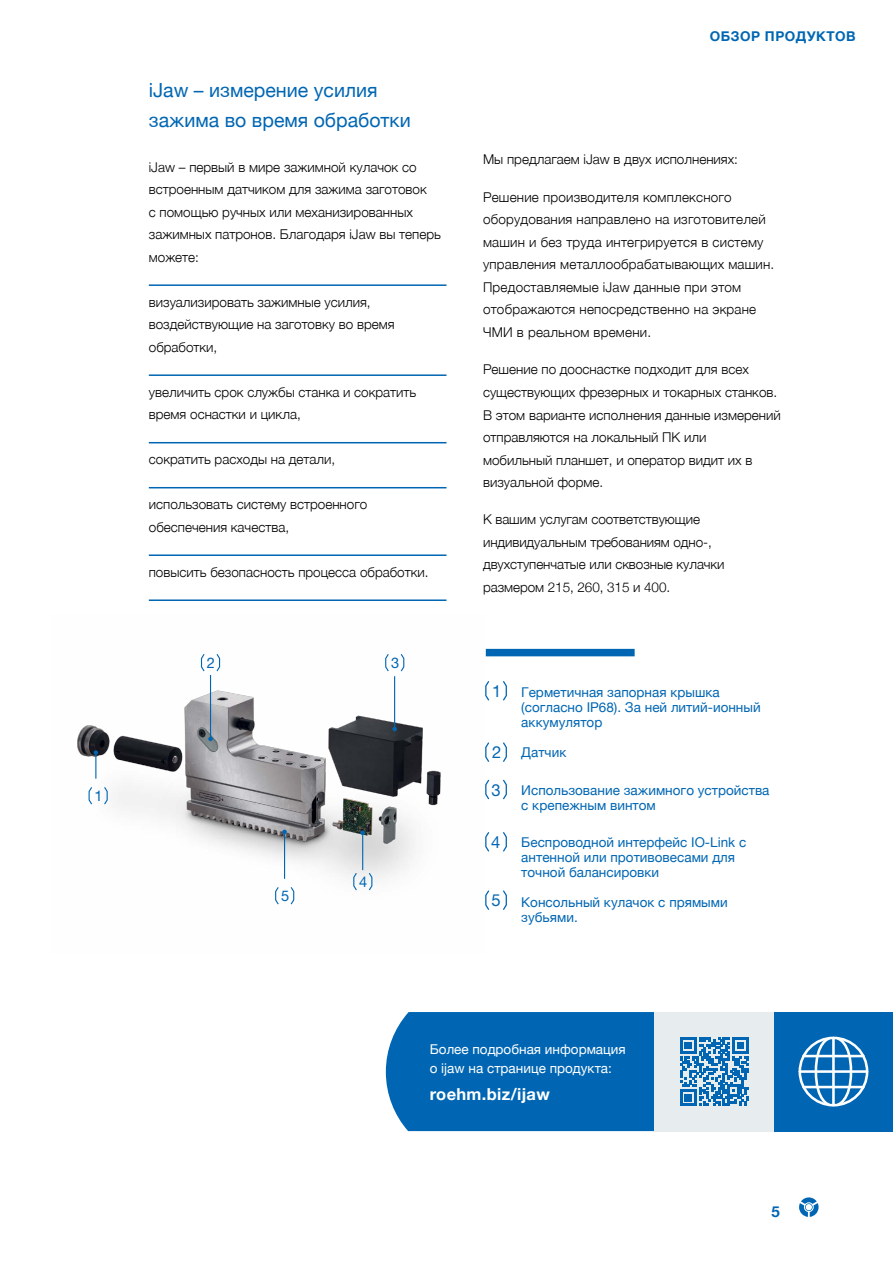
<style>
.page{position:relative;width:893px;height:1263px;background:#fff}
.page>*{position:absolute;margin:0;border:0;box-sizing:border-box;transform-origin:0 0}
.t1{font:19.5px/30px "Helvetica Neue";color:#0066b3}
.t2{font:16.65px "Helvetica Neue LT Pro";color:#0066b3}
.t3{font:700 16.5px "Helvetica Neue";letter-spacing:.02em;color:#fff}
.t4{font:700 15px "Helvetica Neue";color:#0066b3}
.t5{font:14.7px "Helvetica Neue LT Pro";color:#0066b3}
.t6{font:300 13.5px/22.5px "Helvetica Neue";color:#000}
.t7{font:13.5px/15px "Helvetica Neue";color:#0066b3}
.t8{font:13.5px/19.5px "Helvetica Neue";color:#fff}
.t9{font:700 13.5px "Helvetica Neue";letter-spacing:.04em;color:#0066b3}
</style>
<div class="page">
<svg style="left:799px;top:1197px;width:20px;height:20px"></svg>
<img style="left:77px;top:675px;width:364px;height:204px">
<svg style="left:385px;top:654px;width:4px;height:18px"></svg>
<svg style="left:400px;top:654px;width:5px;height:18px"></svg>
<svg style="left:353px;top:872px;width:5px;height:19px"></svg>
<svg style="left:368px;top:872px;width:5px;height:19px"></svg>
<svg style="left:275px;top:887px;width:4px;height:18px"></svg>
<svg style="left:290px;top:887px;width:5px;height:18px"></svg>
<svg style="left:200px;top:654px;width:5px;height:18px"></svg>
<svg style="left:216px;top:654px;width:5px;height:18px"></svg>
<svg style="left:88px;top:786px;width:5px;height:20px"></svg>
<svg style="left:103px;top:786px;width:5px;height:20px"></svg>
<svg style="left:94px;top:750px;width:4px;height:29px"></svg>
<hr style="left:362px;top:833px;width:1px;height:37px;background:#0066b3">
<svg style="left:360px;top:830px;width:5px;height:5px"></svg>
<hr style="left:284px;top:832px;width:1px;height:47px;background:#0066b3">
<svg style="left:282px;top:830px;width:5px;height:4px"></svg>
<hr style="left:210px;top:675px;width:1px;height:64px;background:#0066b3">
<svg style="left:208px;top:737px;width:5px;height:4px"></svg>
<hr style="left:394px;top:676px;width:1px;height:53px;background:#0066b3">
<svg style="left:392px;top:727px;width:5px;height:4px"></svg>
<svg style="left:485px;top:779px;width:5px;height:21px"></svg>
<svg style="left:503px;top:779px;width:4px;height:21px"></svg>
<svg style="left:485px;top:832px;width:5px;height:20px"></svg>
<svg style="left:503px;top:832px;width:4px;height:20px"></svg>
<svg style="left:485px;top:890px;width:5px;height:20px"></svg>
<svg style="left:503px;top:890px;width:4px;height:20px"></svg>
<svg style="left:485px;top:742px;width:5px;height:20px"></svg>
<svg style="left:503px;top:742px;width:4px;height:20px"></svg>
<svg style="left:485px;top:681px;width:5px;height:20px"></svg>
<svg style="left:503px;top:681px;width:4px;height:20px"></svg>
<div style="left:486px;top:649px;width:149px;height:7px;background:#0066b3"></div>
<hr style="left:149px;top:284px;width:297px;height:2px;background:#0066b3">
<hr style="left:149px;top:374px;width:297px;height:2px;background:#0066b3">
<hr style="left:149px;top:599px;width:297px;height:2px;background:#0066b3">
<hr style="left:149px;top:442px;width:297px;height:1px;background:#0066b3">
<hr style="left:149px;top:487px;width:297px;height:1px;background:#0066b3">
<hr style="left:149px;top:554px;width:297px;height:2px;background:#0066b3">
<div style="left:386px;top:1012px;width:269px;height:119px;background:#0066b3"></div>
<div style="left:774px;top:1012px;width:119px;height:119px;background:#0066b3"></div>
<div style="left:798px;top:1037px;width:70px;height:69px;border:3px solid #fff;border-radius:50%"></div>
<hr style="left:800px;top:1070px;width:67px;height:3px;background:#fff">
<hr style="left:804px;top:1055px;width:59px;height:2px;background:#fff">
<hr style="left:804px;top:1086px;width:59px;height:2px;background:#fff">
<svg style="left:813px;top:1036px;width:40px;height:71px"></svg>
<div style="left:655px;top:1012px;width:119px;height:119px;background:#e7ecef"></div>
<svg style="left:680px;top:1037px;width:69px;height:69px"></svg>
<p class="t5" style="left:95px;top:787px;width:10px">1</p>
<h1 class="t1" style="left:149px;top:76px;width:264px">iJaw – измерение усилия зажима во время обработки</h1>
<p class="t6" style="left:149px;top:155px;width:294px">iJaw – первый в мире зажимной кулачок со встроенным датчиком для зажима заготовок<br>с помощью ручных или механизированных зажимных патронов. Благодаря iJaw вы теперь можете:</p>
<p class="t6" style="left:149px;top:290px;width:247px">визуализировать зажимные усилия, воздействующие на заготовку во время обработки,</p>
<p class="t6" style="left:149px;top:380px;width:269px">увеличить срок службы станка и сократить время оснастки и цикла,</p>
<p class="t6" style="left:149px;top:447px;width:188px">сократить расходы на детали,</p>
<p class="t6" style="left:149px;top:492px;width:220px">использовать систему встроенного обеспечения качества,</p>
<p class="t6" style="left:149px;top:560px;width:281px">повысить безопасность процесса обработки.</p>
<p class="t5" style="left:207px;top:654px;width:10px">2</p>
<p class="t5" style="left:391px;top:654px;width:10px">3</p>
<p class="t5" style="left:281px;top:887px;width:10px">5</p>
<p class="t5" style="left:359px;top:873px;width:10px">4</p>
<p class="t9" style="left:710px;top:25px;width:148px">ОБЗОР ПРОДУКТОВ</p>
<p class="t6" style="left:483px;top:147px;width:256px">Мы предлагаем iJaw в двух исполнениях:</p>
<p class="t6" style="left:483px;top:185px;width:293px">Решение производителя комплексного оборудования направлено на изготовителей машин и без труда интегрируется в систему управления металлообрабатывающих машин.<br>Предоставляемые iJaw данные при этом отображаются непосредственно на экране ЧМИ в реальном времени.</p>
<p class="t6" style="left:483px;top:357px;width:299px">Решение по дооснастке подходит для всех существующих фрезерных и токарных станков.<br>В этом варианте исполнения данные измерений отправляются на локальный ПК или<br>мобильный планшет, и оператор видит их в визуальной форме.</p>
<p class="t6" style="left:483px;top:507px;width:243px">К вашим услугам соответствующие индивидуальным требованиям одно-, двухступенчатые или сквозные кулачки размером 215, 260, 315 и 400.</p>
<p class="t2" style="left:492px;top:681px;width:11px">1</p>
<p class="t2" style="left:492px;top:742px;width:11px">2</p>
<p class="t2" style="left:491px;top:780px;width:11px">3</p>
<p class="t2" style="left:491px;top:832px;width:11px">4</p>
<p class="t2" style="left:491px;top:890px;width:11px">5</p>
<p class="t7" style="left:521px;top:685px;width:241px">Герметичная запорная крышка (согласно IP68). За ней литий-ионный аккумулятор</p>
<p class="t7" style="left:521px;top:745px;width:47px">Датчик</p>
<p class="t7" style="left:521px;top:783px;width:250px">Использование зажимного устройства с крепежным винтом</p>
<p class="t7" style="left:521px;top:835px;width:226px">Беспроводной интерфейс IO-Link с антенной или противовесами для точной балансировки</p>
<p class="t7" style="left:521px;top:895px;width:208px">Консольный кулачок с прямыми зубьями.</p>
<p class="t8" style="left:430px;top:1040px;width:197px">Более подробная информация о ijaw на странице продукта:</p>
<p class="t3" style="left:430px;top:1081px;width:122px">roehm.biz/ijaw</p>
<p class="t4" style="left:771px;top:1200px;width:10px">5</p>
</div>
